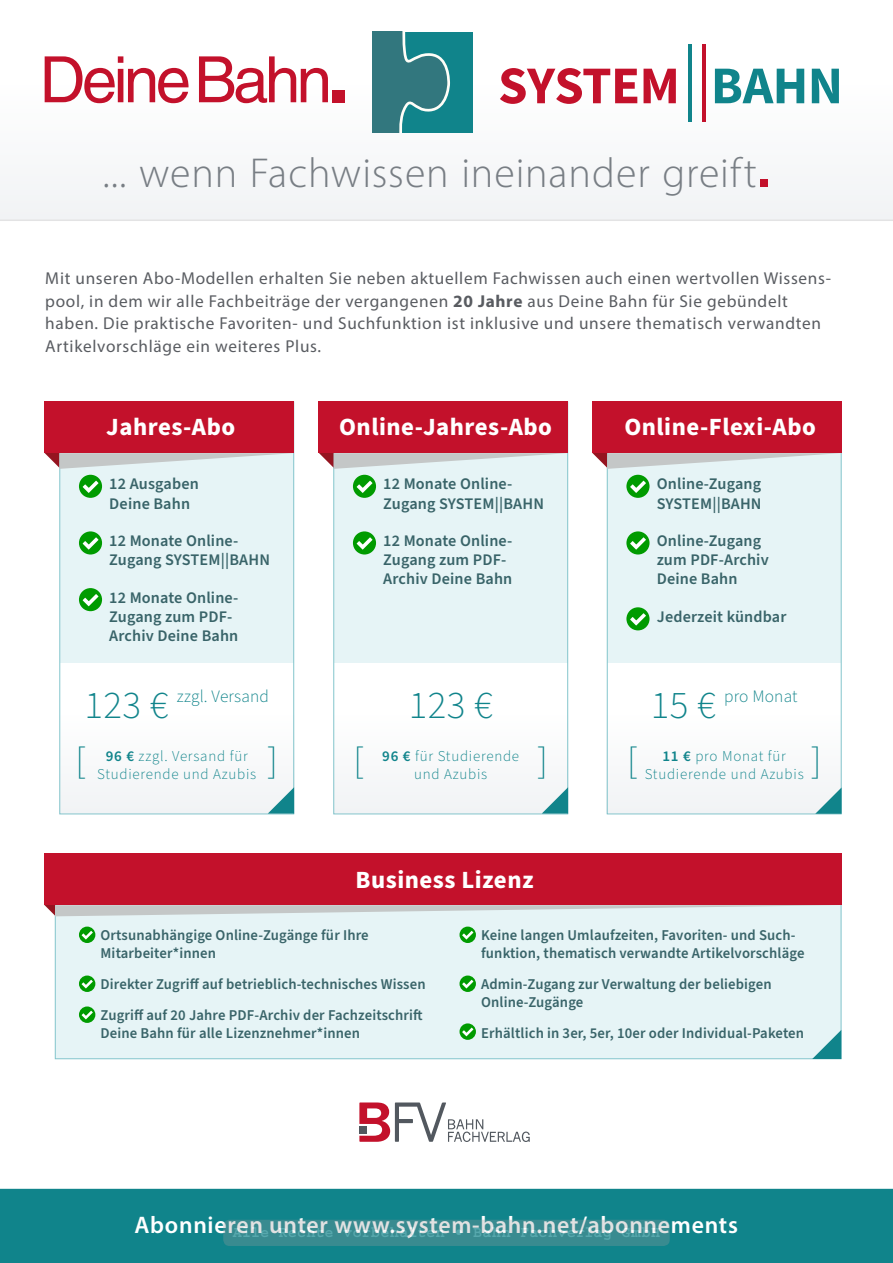
<style>
.page{position:relative;width:893px;height:1263px;background:#fff}
.page>*{position:absolute;margin:0;border:0;box-sizing:border-box;transform-origin:0 0}
.t1{font:300 42px "Myriad Pro";letter-spacing:.02em;color:#787e84}
.t2{font:300 39px "Source Sans Pro";letter-spacing:.01em;color:#10848b}
.t3{font:300 37.5px "Source Sans Pro";color:#10848b}
.t4{font:700 24.75px "Source Sans Pro";letter-spacing:.02em;color:#fff}
.t5{font:600 24px "Myriad Pro";letter-spacing:.03em;color:#fff}
.t6{font:300 17.4px "Source Sans Pro";letter-spacing:.01em;color:#10848b}
.t7{font:17.25px/22.5px "Myriad Pro";letter-spacing:.04em;color:#595c61}
.t8{font:600 16.2px/19.2px "Source Sans Pro";letter-spacing:.01em;color:#396469}
.t9{font:700 15.75px "Courier";letter-spacing:.025em;color:#fff;scale:.95 1}
.t10{font:600 15px/18px "Source Sans Pro";letter-spacing:.01em;color:#396469}
.t11{font:300 15px/18px "Source Sans Pro";letter-spacing:.05em;color:#10848b;text-align:center}
.s1{font-weight:700}
.s2{font-weight:600}
</style>
<div class="page">
<div style="left:60px;top:402px;width:234px;height:412px;background:#e6f4f6"></div>
<div style="left:59px;top:663px;width:235px;height:150px;background:#fbfcfc"></div>
<div style="left:334px;top:402px;width:234px;height:412px;background:#e6f4f6"></div>
<div style="left:334px;top:663px;width:234px;height:150px;background:#fbfcfc"></div>
<div style="left:607px;top:402px;width:234px;height:412px;background:#e6f4f6"></div>
<div style="left:607px;top:663px;width:235px;height:150px;background:#fbfcfc"></div>
<div style="left:0;top:0;width:893px;height:219px;background:#fafbfb"></div>
<hr style="left:0;top:219px;width:893px;height:2px;background:#e3e3e4">
<div style="left:79px;top:475px;width:23px;height:23px;background:#009b00;border-radius:50%"></div>
<svg style="left:83px;top:481px;width:15px;height:12px"></svg>
<div style="left:79px;top:531px;width:23px;height:23px;background:#009b00;border-radius:50%"></div>
<svg style="left:83px;top:537px;width:15px;height:13px"></svg>
<div style="left:79px;top:588px;width:23px;height:23px;background:#009b00;border-radius:50%"></div>
<svg style="left:83px;top:594px;width:15px;height:12px"></svg>
<div style="left:353px;top:475px;width:23px;height:23px;background:#009b00;border-radius:50%"></div>
<svg style="left:357px;top:481px;width:15px;height:12px"></svg>
<div style="left:353px;top:531px;width:23px;height:23px;background:#009b00;border-radius:50%"></div>
<svg style="left:357px;top:537px;width:15px;height:13px"></svg>
<div style="left:626px;top:475px;width:23px;height:23px;background:#009b00;border-radius:50%"></div>
<svg style="left:630px;top:481px;width:16px;height:12px"></svg>
<div style="left:626px;top:531px;width:23px;height:23px;background:#009b00;border-radius:50%"></div>
<svg style="left:630px;top:537px;width:16px;height:13px"></svg>
<div style="left:626px;top:607px;width:23px;height:23px;background:#009b00;border-radius:50%"></div>
<svg style="left:630px;top:613px;width:16px;height:12px"></svg>
<div style="left:44px;top:402px;width:250px;height:51px;background:#c3112b"></div>
<div style="left:318px;top:402px;width:250px;height:51px;background:#c3112b"></div>
<div style="left:592px;top:402px;width:250px;height:51px;background:#c3112b"></div>
<svg style="left:44px;top:453px;width:250px;height:16px"></svg>
<svg style="left:319px;top:453px;width:249px;height:16px"></svg>
<svg style="left:592px;top:453px;width:250px;height:16px"></svg>
<svg style="left:268px;top:787px;width:26px;height:26px"></svg>
<svg style="left:542px;top:787px;width:26px;height:26px"></svg>
<svg style="left:815px;top:787px;width:27px;height:27px"></svg>
<div style="left:0;top:1188px;width:893px;height:75px;background:#10848b"></div>
<svg style="left:359px;top:1102px;width:171px;height:40px"></svg>
<div style="left:373px;top:32px;width:100px;height:100px;background:#10848b"></div>
<svg style="left:373px;top:32px;width:77px;height:100px"></svg>
<svg style="left:45px;top:56px;width:283px;height:47px"></svg>
<div style="left:333px;top:90px;width:12px;height:12px;background:#c3112b"></div>
<svg style="left:715px;top:69px;width:124px;height:34px"></svg>
<svg style="left:500px;top:68px;width:176px;height:36px"></svg>
<hr style="left:688px;top:44px;width:3px;height:77px;background:#10848b">
<hr style="left:702px;top:44px;width:3px;height:77px;background:#c3112b">
<div style="left:760px;top:179px;width:8px;height:8px;background:#c3112b"></div>
<div style="left:55px;top:854px;width:786px;height:205px;background:#e6f4f6;border:1px solid #83c5cc"></div>
<div style="left:44px;top:854px;width:797px;height:51px;background:#c3112b"></div>
<svg style="left:44px;top:905px;width:798px;height:11px"></svg>
<svg style="left:79px;top:926px;width:16px;height:17px"></svg>
<svg style="left:82px;top:931px;width:11px;height:8px"></svg>
<svg style="left:79px;top:975px;width:16px;height:17px"></svg>
<svg style="left:82px;top:980px;width:11px;height:8px"></svg>
<svg style="left:79px;top:1006px;width:16px;height:17px"></svg>
<svg style="left:82px;top:1011px;width:11px;height:8px"></svg>
<svg style="left:459px;top:926px;width:17px;height:17px"></svg>
<svg style="left:462px;top:931px;width:11px;height:8px"></svg>
<svg style="left:459px;top:975px;width:17px;height:17px"></svg>
<svg style="left:462px;top:980px;width:11px;height:8px"></svg>
<svg style="left:459px;top:1023px;width:17px;height:17px"></svg>
<svg style="left:462px;top:1028px;width:11px;height:8px"></svg>
<svg style="left:812px;top:1030px;width:29px;height:29px"></svg>
<div style="left:223px;top:1220px;width:447px;height:26px;background:#398b90;border-radius:6px"></div>
<h1 class="t1" style="left:103px;top:147px;width:656px">... wenn Fachwissen ineinander greift</h1>
<p class="t7" style="left:45px;top:267px;width:786px">Mit unseren Abo-Modellen erhalten Sie neben aktuellem Fachwissen auch einen wertvollen Wissens&shy;pool, in dem wir alle Fachbeiträge der vergangenen <span class="s1">20 Jahre</span> aus Deine Bahn für Sie gebündelt haben. Die praktische Favoriten- und Suchfunktion ist inklusive und unsere thematisch verwandten Artikelvorschläge ein weiteres Plus.</p>
<h3 class="t4" style="left:106px;top:410px;width:130px">Jahres-Abo</h3>
<h3 class="t4" style="left:339px;top:410px;width:214px">Online-Jahres-Abo</h3>
<h3 class="t4" style="left:624px;top:410px;width:193px">Online-Flexi-Abo</h3>
<p class="t8" style="left:109px;top:475px;width:91px">12 Ausgaben<br>Deine Bahn</p>
<p class="t8" style="left:109px;top:531px;width:162px">12 Monate Online-<br>Zugang SYSTEM||BAHN</p>
<p class="t8" style="left:109px;top:588px;width:131px">12 Monate Online-<br>Zugang zum PDF-<br>Archiv Deine Bahn</p>
<p class="t8" style="left:383px;top:475px;width:162px">12 Monate Online-<br>Zugang SYSTEM||BAHN</p>
<p class="t8" style="left:383px;top:531px;width:131px">12 Monate Online-<br>Zugang zum PDF-<br>Archiv Deine Bahn</p>
<p class="t8" style="left:657px;top:475px;width:106px">Online-Zugang<br>SYSTEM||BAHN</p>
<p class="t8" style="left:657px;top:531px;width:113px">Online-Zugang zum PDF-Archiv<br>Deine Bahn</p>
<p class="t8" style="left:657px;top:607px;width:131px">Jederzeit kündbar</p>
<h2 class="t2" style="left:85px;top:679px;width:85px">123 €</h2>
<p class="t6" style="left:177px;top:684px;width:94px">zzgl. Versand</p>
<h2 class="t2" style="left:409px;top:679px;width:85px">123 €</h2>
<h2 class="t2" style="left:651px;top:679px;width:66px">15 €</h2>
<p class="t6" style="left:724px;top:684px;width:75px">pro Monat</p>
<h3 class="t3" style="left:76px;top:736px;width:12px">[</h3>
<h3 class="t3" style="left:267px;top:736px;width:12px">]</h3>
<h3 class="t3" style="left:354px;top:736px;width:12px">[</h3>
<h3 class="t3" style="left:538px;top:736px;width:12px">]</h3>
<h3 class="t3" style="left:627px;top:736px;width:12px">[</h3>
<h3 class="t3" style="left:811px;top:736px;width:12px">]</h3>
<p class="t11" style="left:97px;top:747px;width:160px"><span class="s2">96 €</span> zzgl. Versand für<br>Studierende und Azubis</p>
<p class="t11" style="left:382px;top:747px;width:138px"><span class="s2">96 €</span> für Studierende und Azubis</p>
<p class="t11" style="left:645px;top:747px;width:160px"><span class="s2">11 €</span> pro Monat für<br>Studierende und Azubis</p>
<h3 class="t4" style="left:356px;top:863px;width:179px">Business Lizenz</h3>
<p class="t10" style="left:101px;top:926px;width:270px">Ortsunabhängige Online-Zugänge für Ihre<br>Mitarbeiter*innen</p>
<p class="t10" style="left:101px;top:969px;width:327px;line-height:30.9px">Direkter Zugriff auf betrieblich-technisches Wissen<br>Zugriff auf 20 Jahre PDF-Archiv der Fachzeitschrift</p>
<p class="t10" style="left:101px;top:1024px;width:261px">Deine Bahn für alle Lizenznehmer*innen</p>
<p class="t10" style="left:481px;top:926px;width:325px">Keine langen Umlaufzeiten, Favoriten- und Such&shy;funktion, thematisch verwandte Artikelvorschläge</p>
<p class="t10" style="left:481px;top:975px;width:292px">Admin-Zugang zur Verwaltung der beliebigen<br>Online-Zugänge</p>
<p class="t10" style="left:481px;top:1024px;width:325px">Erhältlich in 3er, 5er, 10er oder Individual-Paketen</p>
<h3 class="t5" style="left:135px;top:1209px;width:605px">Abonnieren unter www.system-bahn.net/abonnements</h3>
<p class="t9" style="left:233px;top:1224px;width:451px">Alle Rechte vorbehalten • Bahn Fachverlag GmbH</p>
</div>
